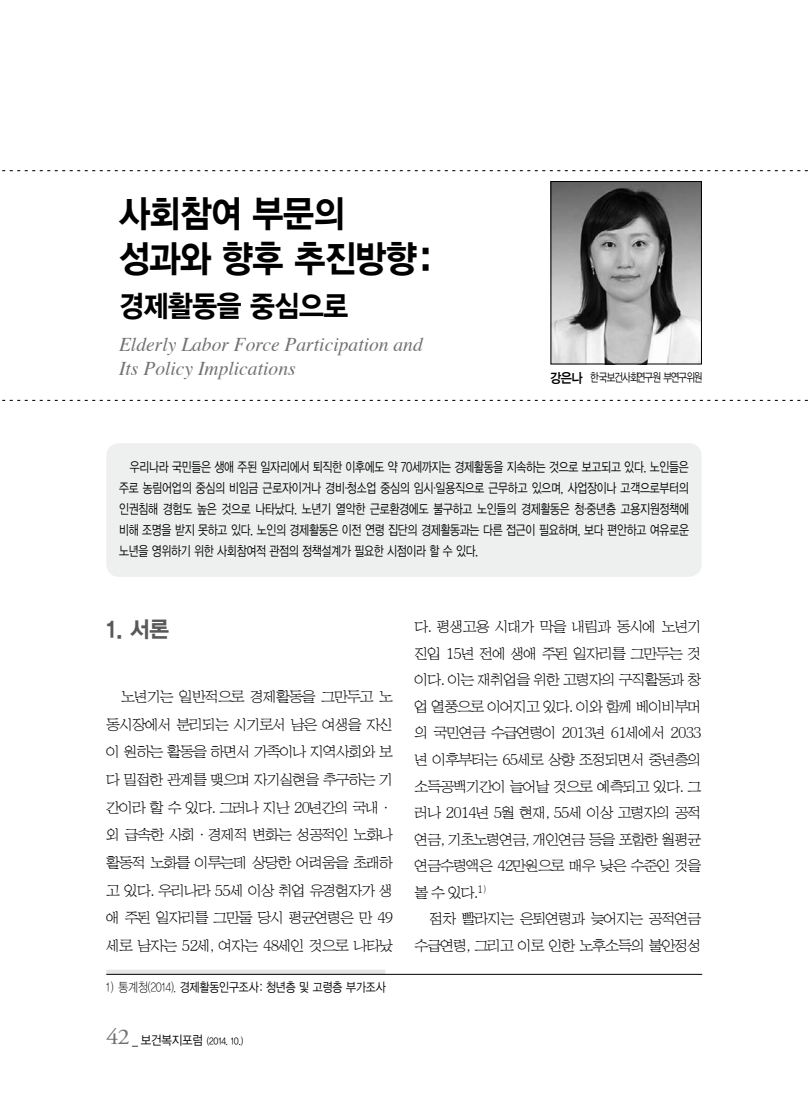
<style>
.page{position:relative;width:808px;height:1106px;background:#fff}
.page>*{position:absolute;margin:0;border:0;box-sizing:border-box;transform-origin:0 0}
.t1{font:37.5px/45px "YDVYGO15";letter-spacing:-.015em;color:#000;scale:.9 1}
.t2{font:30px "YDVYGO15";letter-spacing:-.015em;color:#000;scale:.9 1}
.t3{font:22.5px "YDVYGO15";color:#595757;scale:.95 1}
.t4{font:italic 19.5px/23.4px "Times";color:#727172}
.t5{font:15px/26.5px "HY Sin Mun Myeong Jo Pro";letter-spacing:-.08em;color:#000;text-align:justify}
.t6{font:13.5px/21px "YDVYGO12";letter-spacing:-.02em;color:#000;text-align:justify;scale:.8 1}
.t7{font:12.75px "YDVYGO12";letter-spacing:-.01em;color:#000;scale:.85 1}
.t8{font:12px "YDVYGO12";letter-spacing:-.095em;color:#000;scale:.78 1}
.t9{font:9.75px "YDVYGO12";letter-spacing:-.02em;color:#000;scale:.9 1}
.s1{font-family:"YDVYGO14";font-size:13.5px}
.s2{font-family:"YDVYGO11"}
.s3{font-family:"Adobe Garamond Pro";font-size:22.5px;color:#727172}
.s4{font-size:12.75px}
</style>
<div class="page">
<svg style="left:2px;top:400px;width:806px;height:1px"></svg>
<svg style="left:2px;top:170px;width:806px;height:1px"></svg>
<img style="left:553px;top:183px;width:147px;height:179px">
<div style="left:551px;top:181px;width:151px;height:183px;border:1px solid #000"></div>
<div style="left:106px;top:443px;width:596px;height:134px;background:#eeefef;border-radius:13px"></div>
<div style="left:106px;top:969px;width:279px;height:5px;background:#e6e6e7"></div>
<hr style="left:106px;top:974px;width:596px;height:1px;background:#000">
<h1 class="t1" style="left:119px;top:192px;width:349px">사회참여 부문의 성과와 향후 추진방향:</h1>
<h2 class="t2" style="left:119px;top:289px;width:256px">경제활동을 중심으로</h2>
<h3 class="t4" style="left:119px;top:332px;width:305px">Elderly Labor Force Participation and<br>Its Policy Implications</h3>
<p class="t8" style="left:550px;top:370px;width:196px"><span class="s1">강은나</span> 한국보건사회연구원 부연구위원</p>
<p class="t6" style="left:119px;top:456px;width:714px;text-indent:11px">우리나라 국민들은 생애 주된 일자리에서 퇴직한 이후에도 약 70세까지는 경제활동을 지속하는 것으로 보고되고 있다. 노인들은 주로 농림어업의 중심의 비임금 근로자이거나 경비·청소업 중심의 임시·일용직으로 근무하고 있으며, 사업장이나 고객으로부터의 인권침해 경험도 높은 것으로 나타났다. 노년기 열악한 근로환경에도 불구하고 노인들의 경제활동은 청·중년층 고용지원정책에 비해 조명을 받지 못하고 있다. 노인의 경제활동은 이전 연령 집단의 경제활동과는 다른 접근이 필요하며, 보다 편안하고 여유로운 노년을 영위하기 위한 사회참여적 관점의 정책설계가 필요한 시점이라 할 수 있다.</p>
<h3 class="t3" style="left:106px;top:616px;width:68px">1. 서론</h3>
<p class="t5" style="left:106px;top:683px;width:289px;line-height:27.6px;text-indent:15px">노년기는 일반적으로 경제활동을 그만두고 노 동시장에서 분리되는 시기로서 남은 여생을 자신 이 원하는 활동을 하면서 가족이나 지역사회와 보 다 밀접한 관계를 맺으며 자기실현을 추구하는 기 간이라 할 수 있다. 그러나 지난 20년간의 국내· 외 급속한 사회·경제적 변화는 성공적인 노화나 활동적 노화를 이루는데 상당한 어려움을 초래하 고 있다. 우리나라 55세 이상 취업 유경험자가 생 애 주된 일자리를 그만둘 당시 평균연령은 만 49 세로 남자는 52세, 여자는 48세인 것으로 나타났</p>
<p class="t7" style="left:106px;top:980px;width:330px"><span class="s2">1) 통계청(2014).</span> 경제활동인구조사: 청년층 및 고령층 부가조사</p>
<p class="t9" style="left:106px;top:1035px;width:154px"><span class="s3">42</span> <span class="s4">_ 보건복지포럼</span> (2014. 10.)</p>
<p class="t5" style="left:415px;top:613px;width:289px">다. 평생고용 시대가 막을 내림과 동시에 노년기 진입 15년 전에 생애 주된 일자리를 그만두는 것 이다. 이는 재취업을 위한 고령자의 구직활동과 창 업 열풍으로 이어지고 있다. 이와 함께 베이비부머 의 국민연금 수급연령이 2013년 61세에서 2033 년 이후부터는 65세로 상향 조정되면서 중년층의 소득공백기간이 늘어날 것으로 예측되고 있다. 그 러나 2014년 5월 현재, 55세 이상 고령자의 공적 연금, 기초노령연금, 개인연금 등을 포함한 월평균 연금수령액은 42만원으로 매우 낮은 수준인 것을 볼 수 있다.<sup>1)</sup></p>
<p class="t5" style="left:415px;top:905px;width:288px;text-align:right">점차 빨라지는 은퇴연령과 늦어지는 공적연금 수급연령, 그리고 이로 인한 노후소득의 불안정성</p>
</div>
